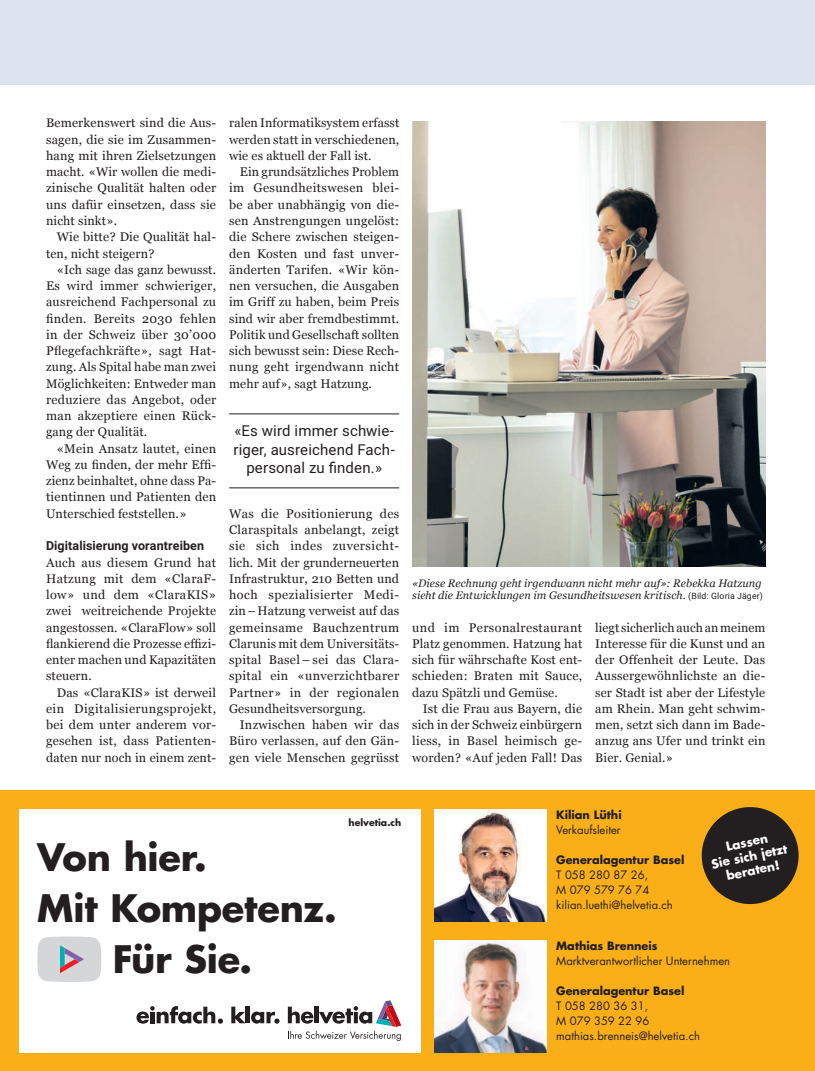
<style>
.page{position:relative;width:815px;height:1071px;background:#fff}
.page>*{position:absolute;margin:0;border:0;box-sizing:border-box;transform-origin:0 0}
.t1{font:700 36.88px "Futura Std";letter-spacing:-.01em;color:#231f20}
.t2{font:15px/18.8px "Roboto";letter-spacing:.01em;color:#231f20;text-align:center}
.t3{font:12.5px/16.2px "font 000000002 bde 3 be 0";letter-spacing:.01em;color:#231f20;text-align:justify}
.t4{font:700 12.5px "Roboto";letter-spacing:.01em;color:#231f20}
.t5{font:700 12.12px/14.4px "Futura Std";color:#fff;text-align:center}
.t6{font:11.25px/15px "Futura Std";color:#231f20}
.t7{font:700 11.25px "Futura Std";color:#231f20}
.t8{font:11px/12.5px "font 000000002 bde 3 be 0";letter-spacing:.005em;color:#231f20}
.t9{font:700 9.38px "Futura Std";color:#231f20}
.s1{font-family:"Roboto";font-size:8.75px}
</style>
<div class="page">
<div style="left:0;top:0;width:815px;height:84px;background:#dee3f1"></div>
<div style="left:0;top:790px;width:815px;height:280px;background:#faaf18"></div>
<div style="left:19px;top:809px;width:401px;height:151px;background:#fff"></div>
<div style="left:19px;top:900px;width:401px;height:152px;background:#fff"></div>
<img style="left:434px;top:809px;width:113px;height:112px">
<img style="left:434px;top:940px;width:113px;height:112px">
<svg style="left:37px;top:936px;width:64px;height:45px;background:#cecdd2"></svg>
<svg style="left:288px;top:1000px;width:113px;height:40px"></svg>
<svg style="left:251px;top:1011px;width:29px;height:12px"></svg>
<svg style="left:137px;top:1006px;width:86px;height:17px"></svg>
<svg style="left:231px;top:1006px;width:14px;height:16px"></svg>
<hr style="left:246px;top:1006px;width:4px;height:16px;background:#231f20">
<svg style="left:701px;top:807px;width:98px;height:98px"></svg>
<img style="left:412px;top:121px;width:353px;height:445px">
<hr style="left:229px;top:413px;width:170px;height:1px;background:#231f20">
<hr style="left:229px;top:487px;width:170px;height:1px;background:#231f20">
<p class="t3" style="left:46px;top:115px;width:172px">Bemerkenswert sind die Aus&shy;sagen, die sie im Zusammen&shy;hang mit ihren Zielsetzungen macht. «Wir wollen die medi&shy;zinische Qualität halten oder uns dafür einsetzen, dass sie nicht sinkt».</p>
<p class="t3" style="left:46px;top:229px;width:172px;text-indent:11px">Wie bitte? Die Qualität hal&shy;ten, nicht steigern?</p>
<p class="t3" style="left:46px;top:261px;width:172px;text-indent:11px">«Ich sage das ganz bewusst.<br>Es wird immer schwieriger, ausreichend Fachpersonal zu finden. Bereits 2030 fehlen in der Schweiz über 30’000<br>Pflegefachkräfte», sagt Hat&shy;zung. Als Spital habe man zwei Möglichkeiten: Entweder man reduziere das Angebot, oder man akzeptiere einen Rück&shy;gang der Qualität.</p>
<p class="t3" style="left:46px;top:440px;width:172px;text-indent:11px">«Mein Ansatz lautet, einen Weg zu finden, der mehr Effi&shy;zienz beinhaltet, ohne dass Pa&shy;tientinnen und Patienten den Unterschied feststellen.»</p>
<p class="t4" style="left:46px;top:537px;width:160px">Digitalisierung vorantreiben</p>
<p class="t3" style="left:46px;top:554px;width:172px">Auch aus diesem Grund hat Hatzung mit dem «ClaraF&shy;low» und dem «ClaraKIS» zwei weitreichende Projekte angestossen. «ClaraFlow» soll flankierend die Prozesse effizi&shy;enter machen und Kapazitäten steuern.</p>
<p class="t3" style="left:46px;top:684px;width:172px;text-indent:11px">Das «ClaraKIS» ist derweil ein Digitalisierungsprojekt, bei dem unter anderem vor&shy;gesehen ist, dass Patienten&shy;daten nur noch in einem zent-</p>
<p class="t3" style="left:229px;top:115px;width:172px">ralen Informatiksystem erfasst werden statt in verschiedenen, wie es aktuell der Fall ist.</p>
<p class="t3" style="left:229px;top:164px;width:172px;text-indent:11px">Ein grundsätzliches Problem im Gesundheitswesen blei&shy;be aber unabhängig von die&shy;sen Anstrengungen ungelöst: die Schere zwischen steigen&shy;den Kosten und fast unver&shy;änderten Tarifen. «Wir kön&shy;nen versuchen, die Ausgaben im Griff zu haben, beim Preis sind wir aber fremdbestimmt.<br>Politik und Gesellschaft sollten sich bewusst sein: Diese Rech&shy;nung geht irgendwann nicht mehr auf», sagt Hatzung.</p>
<p class="t2" style="left:234px;top:420px;width:163px">«Es wird immer schwie&shy;riger, ausreichend Fach&shy;personal zu finden.»</p>
<p class="t3" style="left:229px;top:505px;width:172px">Was die Positionierung des Claraspitals anbelangt, zeigt sie sich indes zuversicht&shy;lich. Mit der grunderneuerten Infrastruktur, 210 Betten und hoch spezialisierter Medi&shy;zin– Hatzung verweist auf das gemeinsame Bauchzentrum Clarunis mit dem Universitäts&shy;spital Basel – sei das Clara&shy;spital ein «unverzichtbarer Partner» in der regionalen Gesundheitsversorgung.</p>
<p class="t3" style="left:229px;top:716px;width:172px;text-indent:11px">Inzwischen haben wir das Büro verlassen, auf den Gän&shy;gen viele Menschen gegrüsst</p>
<p class="t8" style="left:412px;top:576px;width:352px">«Diese Rechnung geht irgendwann nicht mehr auf»: Rebekka Hatzung sieht die Entwicklungen im Gesundheitswesen kritisch. <span class="s1">(Bild: Gloria Jäger)</span></p>
<p class="t3" style="left:412px;top:619px;width:172px">und im Personalrestaurant Platz genommen. Hatzung hat sich für währschafte Kost ent&shy;schieden: Braten mit Sauce, dazu Spätzli und Gemüse.</p>
<p class="t3" style="left:412px;top:700px;width:172px;text-indent:11px">Ist die Frau aus Bayern, die sich in der Schweiz einbürgern liess, in Basel heimisch ge&shy;worden? «Auf jeden Fall! Das</p>
<p class="t3" style="left:595px;top:619px;width:172px">liegt sicherlich auch an meinem Interesse für die Kunst und an der Offenheit der Leute. Das Aussergewöhnlichste an die&shy;ser Stadt ist aber der Lifestyle am Rhein. Man geht schwim&shy;men, setzt sich dann im Bade&shy;anzug ans Ufer und trinkt ein Bier. Genial.»</p>
<h1 class="t1" style="left:37px;top:832px;width:171px">Von hier.</h1>
<h1 class="t1" style="left:37px;top:883px;width:301px">Mit Kompetenz.</h1>
<h1 class="t1" style="left:113px;top:934px;width:141px">Für Sie.</h1>
<p class="t9" style="left:349px;top:815px;width:54px">helvetia.ch</p>
<p class="t7" style="left:556px;top:807px;width:67px">Kilian Lüthi</p>
<p class="t6" style="left:556px;top:822px;width:66px">Verkaufsleiter</p>
<p class="t7" style="left:556px;top:852px;width:130px">Generalagentur Basel</p>
<p class="t6" style="left:556px;top:867px;width:118px">T 058 280 87 26,<br>M 079 579 76 74 kilian.luethi@helvetia.ch</p>
<p class="t7" style="left:556px;top:937px;width:103px">Mathias Brenneis</p>
<p class="t6" style="left:556px;top:952px;width:175px">Marktverantwortlicher Unternehmen</p>
<p class="t7" style="left:556px;top:982px;width:130px">Generalagentur Basel</p>
<p class="t6" style="left:556px;top:997px;width:145px">T 058 280 36 31,<br>M 079 359 22 96 mathias.brenneis@helvetia.ch</p>
<p class="t5" style="left:707px;top:842px;width:79px;rotate:-12deg">Lassen<br>Sie sich jetzt beraten!</p>
</div>
